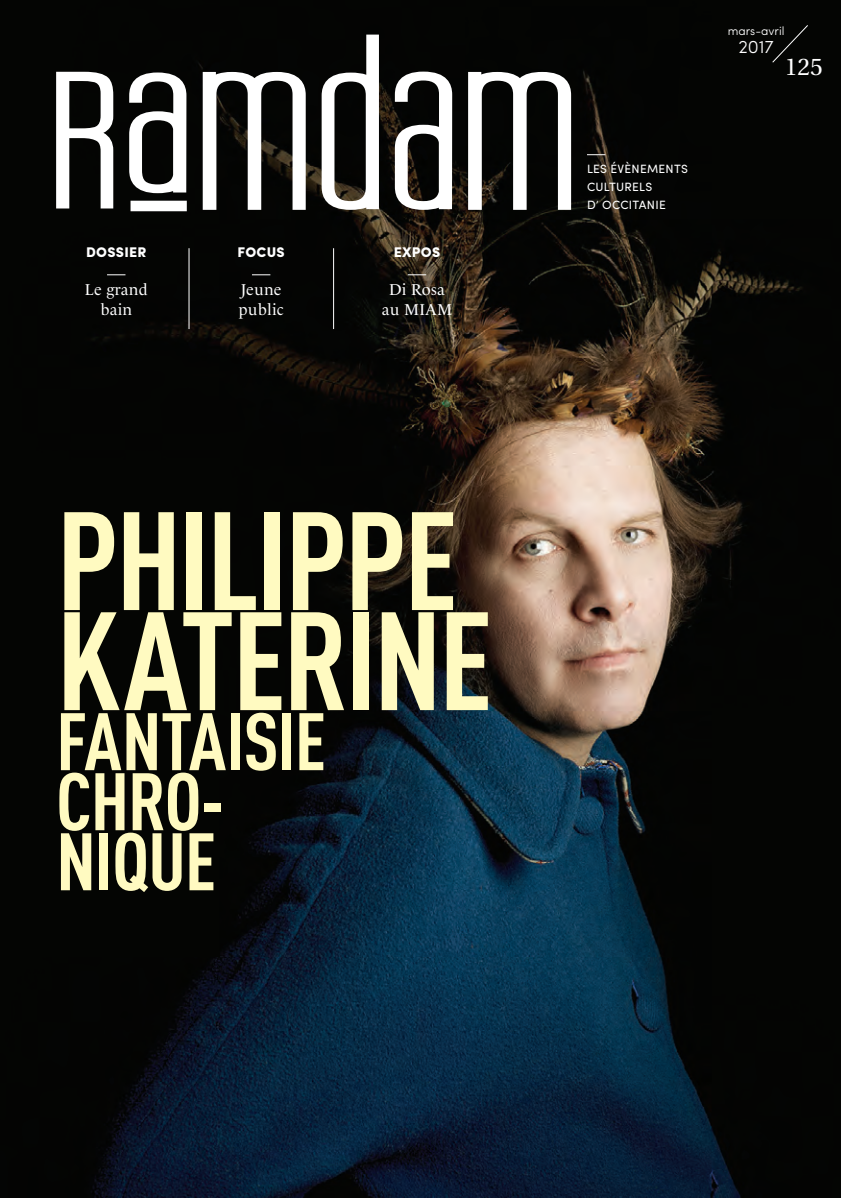
<style>
.page{position:relative;width:841px;height:1198px;background:#fff}
.page>*{position:absolute;margin:0;border:0;box-sizing:border-box;transform-origin:0 0}
.t1{font:700 137.4px/100px "DIN Cond";letter-spacing:-.025em;color:#fffac1}
.t2{font:700 80px "DIN Cond";letter-spacing:-.015em;color:#fffac1}
.t3{font:24px "Utopia";color:#fff}
.t4{font:300 18px "Sofia Pro";color:#fff}
.t5{font:16px "Le Monde Livre Classic Std";letter-spacing:.02em;color:#fff}
.t6{font:900 14px "Sofia Pro";letter-spacing:.02em;color:#fff}
.t7{font:12px "Sofia Pro";letter-spacing:.02em;color:#fff}
.t8{font:300 12px "Sofia Pro";color:#fff}
</style>
<div class="page">
<img style="left:0;top:0;width:840px;height:1197px">
<svg style="left:107px;top:274px;width:18px;height:1px"></svg>
<svg style="left:252px;top:274px;width:18px;height:1px"></svg>
<svg style="left:408px;top:274px;width:18px;height:1px"></svg>
<hr style="left:188px;top:248px;width:1px;height:81px;background:#fff">
<hr style="left:333px;top:248px;width:1px;height:81px;background:#fff">
<svg style="left:587px;top:154px;width:18px;height:1px"></svg>
<svg style="left:129px;top:72px;width:57px;height:121px"></svg>
<svg style="left:130px;top:201px;width:57px;height:10px"></svg>
<svg style="left:56px;top:72px;width:57px;height:136px"></svg>
<svg style="left:203px;top:72px;width:103px;height:138px"></svg>
<svg style="left:321px;top:35px;width:58px;height:175px"></svg>
<svg style="left:395px;top:72px;width:57px;height:138px"></svg>
<svg style="left:468px;top:72px;width:103px;height:138px"></svg>
<div style="left:771px;top:24px;width:38px;height:40px;background:#040503"></div>
<svg style="left:0;top:0;width:4px;height:4px"></svg>
<svg style="left:0;top:1192px;width:4px;height:6px"></svg>
<p class="t6" style="left:86px;top:241px;width:62px">DOSSIER</p>
<p class="t5" style="left:85px;top:280px;width:64px">Le grand</p>
<p class="t5" style="left:100px;top:300px;width:33px">bain</p>
<p class="t6" style="left:237px;top:241px;width:49px">FOCUS</p>
<p class="t5" style="left:241px;top:280px;width:42px">Jeune</p>
<p class="t5" style="left:238px;top:300px;width:47px">public</p>
<p class="t6" style="left:393px;top:241px;width:48px">EXPOS</p>
<p class="t5" style="left:389px;top:280px;width:57px">Di Rosa</p>
<p class="t5" style="left:381px;top:300px;width:72px">au MIAM</p>
<p class="t1" style="left:56px;top:507px;width:438px">PHILIPPE<br>KATERINE</p>
<p class="t2" style="left:56px;top:692px;width:271px">FANTAISIE</p>
<p class="t2" style="left:56px;top:752px;width:170px">CHRO-</p>
<p class="t2" style="left:56px;top:812px;width:162px">NIQUE</p>
<p class="t7" style="left:587px;top:160px;width:102px">LES ÉVÈNEMENTS</p>
<p class="t7" style="left:587px;top:178px;width:67px">CULTURELS</p>
<p class="t7" style="left:587px;top:196px;width:80px">D’ OCCITANIE</p>
<p class="t8" style="left:727px;top:21px;width:58px">mars-avril</p>
<p class="t4" style="left:738px;top:33px;width:37px">2017</p>
<p class="t3" style="left:784px;top:53px;width:40px">125</p>
</div>
